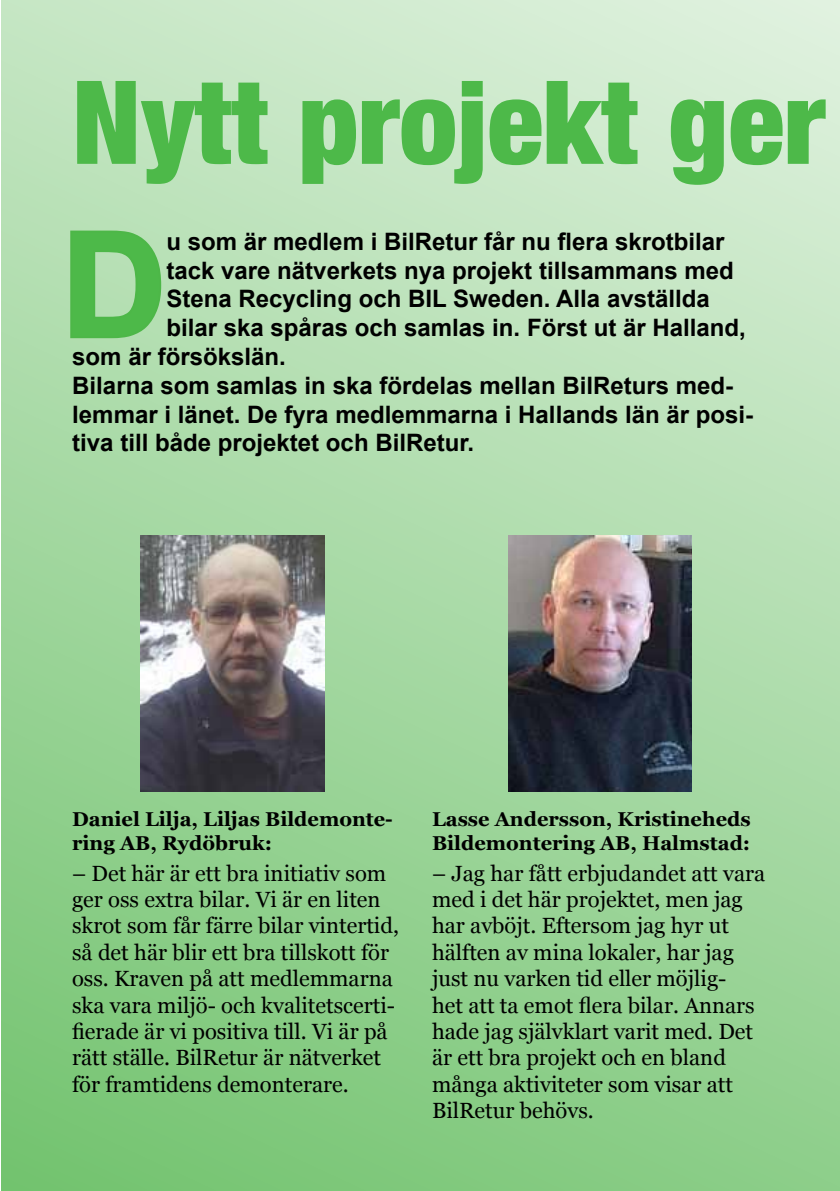
<style>
.page{position:relative;width:840px;height:1191px;background:#fff}
.page>*{position:absolute;margin:0;border:0;box-sizing:border-box;transform-origin:0 0}
.t1{font:700 144.8px "Arial";color:#4db949}
.t2{font:900 condensed 116px "Helvetica Neue";color:#4db949}
.t3{font:700 24px "Arial";color:#000}
.t4{font:22px/26.4px "Georgia";color:#000}
.t5{font:700 20px/24px "Georgia";color:#000}
</style>
<div class="page">
<div style="left:1px;top:0;width:838px;height:1191px;background:linear-gradient(to bottom,#d4ecd3,#7fc87c)"></div>
<svg style="left:68px;top:228px;width:95px;height:112px;background:#a0d79d"></svg>
<img style="left:141px;top:536px;width:183px;height:255px">
<img style="left:508px;top:536px;width:183px;height:255px">
<h2 class="t2" style="left:72px;top:27px;width:754px">Nytt projekt ger</h2>
<h1 class="t1" style="left:62px;top:189px;width:106px">D</h1>
<p class="t3" style="left:166px;top:225px;width:559px">u som är medlem i BilRetur får nu flera skrotbilar</p>
<p class="t3" style="left:166px;top:254px;width:568px">tack vare nätverkets nya projekt tillsammans med</p>
<p class="t3" style="left:166px;top:283px;width:544px">Stena Recycling och BIL Sweden. Alla avställda</p>
<p class="t3" style="left:166px;top:312px;width:580px">bilar ska spåras och samlas in. Först ut är Halland,</p>
<p class="t3" style="left:72px;top:340px;width:215px">som är försökslän.</p>
<p class="t3" style="left:72px;top:369px;width:662px">Bilarna som samlas in ska fördelas mellan BilReturs med-</p>
<p class="t3" style="left:72px;top:398px;width:682px">lemmar i länet. De fyra medlemmarna i Hallands län är posi-</p>
<p class="t3" style="left:72px;top:427px;width:403px">tiva till både projektet och BilRetur.</p>
<p class="t5" style="left:72px;top:807px;width:322px">Daniel Lilja, Liljas Bildemonte&shy;ring AB, Rydöbruk:</p>
<p class="t4" style="left:72px;top:860px;width:328px">– Det här är ett bra initiativ som ger oss extra bilar. Vi är en liten skrot som får färre bilar vintertid, så det här blir ett bra tillskott för oss. Kraven på att medlemmarna ska vara miljö- och kvalitetscerti&shy;fierade är vi positiva till. Vi är på rätt ställe. BilRetur är nätverket för framtidens demonterare.</p>
<p class="t5" style="left:432px;top:807px;width:320px">Lasse Andersson, Kristineheds<br>Bildemontering AB, Halmstad:</p>
<p class="t4" style="left:432px;top:860px;width:334px">– Jag har fått erbjudandet att vara med i det här projektet, men jag har avböjt. Eftersom jag hyr ut hälften av mina lokaler, har jag just nu varken tid eller möjlig-<br>het att ta emot flera bilar. Annars hade jag självklart varit med. Det är ett bra projekt och en bland många aktiviteter som visar att<br>BilRetur behövs.</p>
</div>
